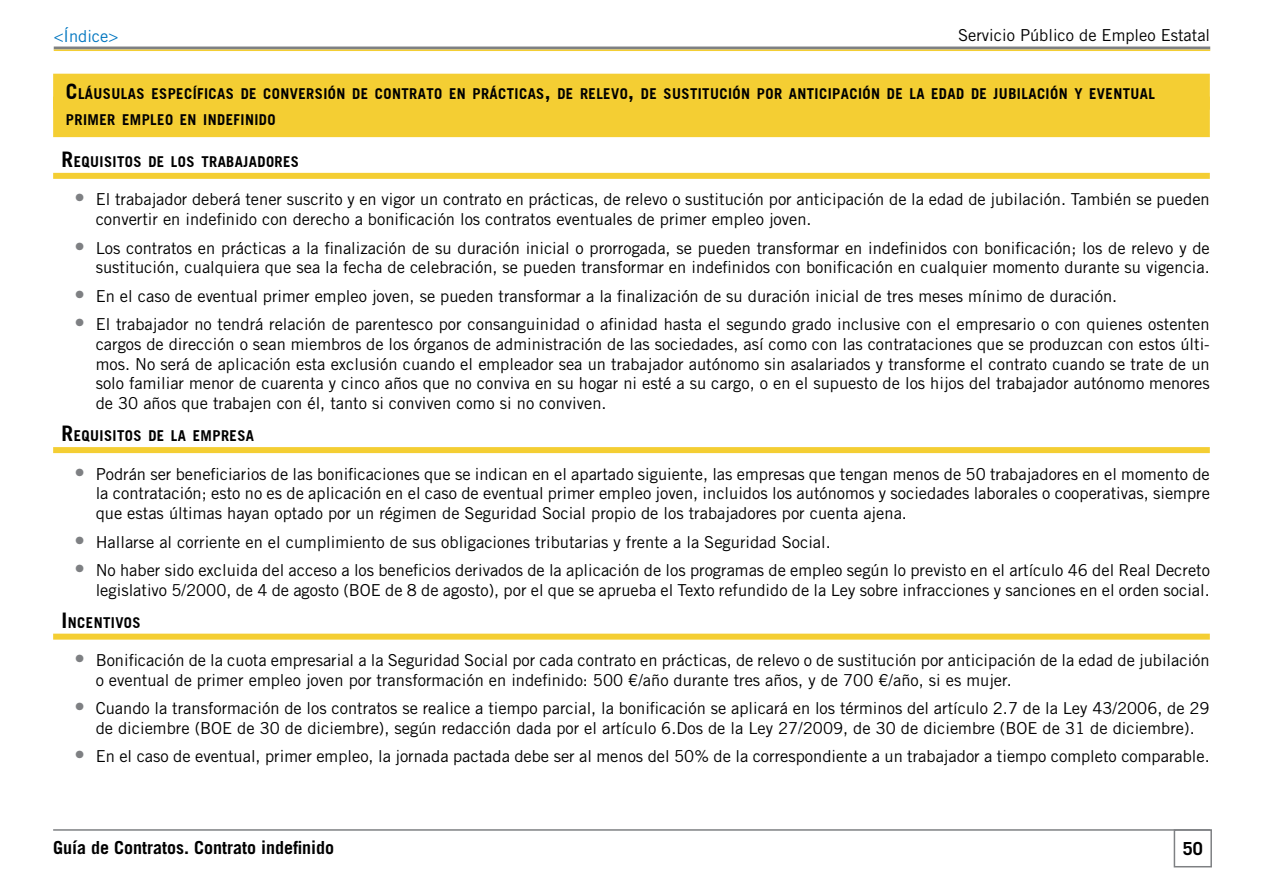
<style>
.page{position:relative;width:1263px;height:893px;background:#fff}
.page>*{position:absolute;margin:0;border:0;box-sizing:border-box;transform-origin:0 0}
.t1{font:700 18px "Trade Gothic LT Std";color:#000}
.t2{font:16.5px/19.8px "Trade Gothic LT Std";color:#000}
.t3{font:16.5px "Trade Gothic LT Std";color:#0076c0}
.t4{font:14.7px/25.2px "Trade Gothic BD Bold";letter-spacing:.03em;color:#000}
.s1{font-size:21px}
.s2{font-size:21px;color:#7e8083}
</style>
<div class="page">
<div style="left:1174px;top:829px;width:38px;height:38px;border:2px solid #7e8083"></div>
<hr style="left:53px;top:829px;width:1157px;height:2px;background:#7e8083">
<hr style="left:54px;top:47px;width:1156px;height:3px;background:#7e8083">
<hr style="left:54px;top:50px;width:1156px;height:1px;background:#f4ce33">
<div style="left:53px;top:74px;width:1157px;height:36px;background:#f4ce33"></div>
<div style="left:53px;top:97px;width:1157px;height:40px;background:#f4ce33"></div>
<div style="left:53px;top:173px;width:1157px;height:6px;background:#f4ce33"></div>
<div style="left:53px;top:447px;width:1157px;height:6px;background:#f4ce33"></div>
<div style="left:53px;top:634px;width:1157px;height:6px;background:#f4ce33"></div>
<p class="t3" style="left:54px;top:26px;width:66px">&lt;Índice&gt;</p>
<p class="t2" style="left:958px;top:25px;width:254px">Servicio Público de Empleo Estatal</p>
<p class="t4" style="left:66px;top:81px;width:1090px"><span class="s1">C</span>LÁUSULAS ESPECÍFICAS DE CONVERSIÓN DE CONTRATO EN PRÁCTICAS<span class="s1">,</span> DE RELEVO<span class="s1">,</span> DE SUSTITUCIÓN POR ANTICIPACIÓN DE LA EDAD DE JUBILACIÓN Y EVENTUAL<br>PRIMER EMPLEO EN INDEFINIDO</p>
<p class="t4" style="left:62px;top:149px;width:239px"><span class="s1">R</span>EQUISITOS DE LOS TRABAJADORES</p>
<p class="t2" style="left:96px;top:189px;width:1115px;text-indent:-21px"><span class="s2">•</span> El trabajador deberá tener suscrito y en vigor un contrato en prácticas, de relevo o sustitución por anticipación de la edad de jubilación. También se pueden convertir en indefinido con derecho a bonificación los contratos eventuales de primer empleo joven.</p>
<p class="t2" style="left:74px;top:238px;width:1137px;text-align:right"><span class="s2">•</span> Los contratos en prácticas a la finalización de su duración inicial o prorrogada, se pueden transformar en indefinidos con bonificación; los de relevo y de sustitución, cualquiera que sea la fecha de celebración, se pueden transformar en indefinidos con bonificación en cualquier momento durante su vigencia.</p>
<p class="t2" style="left:74px;top:286px;width:1044px"><span class="s2">•</span> En el caso de eventual primer empleo joven, se pueden transformar a la finalización de su duración inicial de tres meses mínimo de duración.</p>
<p class="t2" style="left:96px;top:314px;width:1115px;text-align:justify;text-indent:-21px"><span class="s2">•</span> El trabajador no tendrá relación de parentesco por consanguinidad o afinidad hasta el segundo grado inclusive con el empresario o con quienes ostenten cargos de dirección o sean miembros de los órganos de administración de las sociedades, así como con las contrataciones que se produzcan con estos últi&shy;mos. No será de aplicación esta exclusión cuando el empleador sea un trabajador autónomo sin asalariados y transforme el contrato cuando se trate de un solo familiar menor de cuarenta y cinco años que no conviva en su hogar ni esté a su cargo, o en el supuesto de los hijos del trabajador autónomo menores de 30 años que trabajen con él, tanto si conviven como si no conviven.</p>
<p class="t4" style="left:62px;top:423px;width:194px"><span class="s1">R</span>EQUISITOS DE LA EMPRESA</p>
<p class="t2" style="left:96px;top:464px;width:1116px;text-align:justify;text-indent:-21px"><span class="s2">•</span> Podrán ser beneficiarios de las bonificaciones que se indican en el apartado siguiente, las empresas que tengan menos de 50 trabajadores en el momento de la contratación; esto no es de aplicación en el caso de eventual primer empleo joven, incluidos los autónomos y sociedades laborales o cooperativas, siempre que estas últimas hayan optado por un régimen de Seguridad Social propio de los trabajadores por cuenta ajena.</p>
<p class="t2" style="left:74px;top:532px;width:758px"><span class="s2">•</span> Hallarse al corriente en el cumplimiento de sus obligaciones tributarias y frente a la Seguridad Social.</p>
<p class="t2" style="left:74px;top:560px;width:1137px;text-align:right"><span class="s2">•</span> No haber sido excluida del acceso a los beneficios derivados de la aplicación de los programas de empleo según lo previsto en el artículo 46 del Real Decreto legislativo 5/2000, de 4 de agosto (BOE de 8 de agosto), por el que se aprueba el Texto refundido de la Ley sobre infracciones y sanciones en el orden social.</p>
<p class="t4" style="left:62px;top:610px;width:81px"><span class="s1">I</span> NCENTIVOS</p>
<p class="t2" style="left:96px;top:650px;width:1115px;text-indent:-21px"><span class="s2">•</span> Bonificación de la cuota empresarial a la Seguridad Social por cada contrato en prácticas, de relevo o de sustitución por anticipación de la edad de jubilación o eventual de primer empleo joven por transformación en indefinido: 500 €/año durante tres años, y de 700 €/año, si es mujer.</p>
<p class="t2" style="left:74px;top:698px;width:1137px;text-align:center"><span class="s2">•</span> Cuando la transformación de los contratos se realice a tiempo parcial, la bonificación se aplicará en los términos del artículo 2.7 de la Ley 43/2006, de 29 de diciembre (BOE de 30 de diciembre), según redacción dada por el artículo 6.Dos de la Ley 27/2009, de 30 de diciembre (BOE de 31 de diciembre).</p>
<p class="t2" style="left:74px;top:746px;width:1137px"><span class="s2">•</span> En el caso de eventual, primer empleo, la jornada pactada debe ser al menos del 50% de la correspondiente a un trabajador a tiempo completo comparable.</p>
<p class="t1" style="left:53px;top:837px;width:283px">Guía de Contratos. Contrato indefinido</p>
<p class="t1" style="left:1183px;top:837px;width:22px">50</p>
</div>
